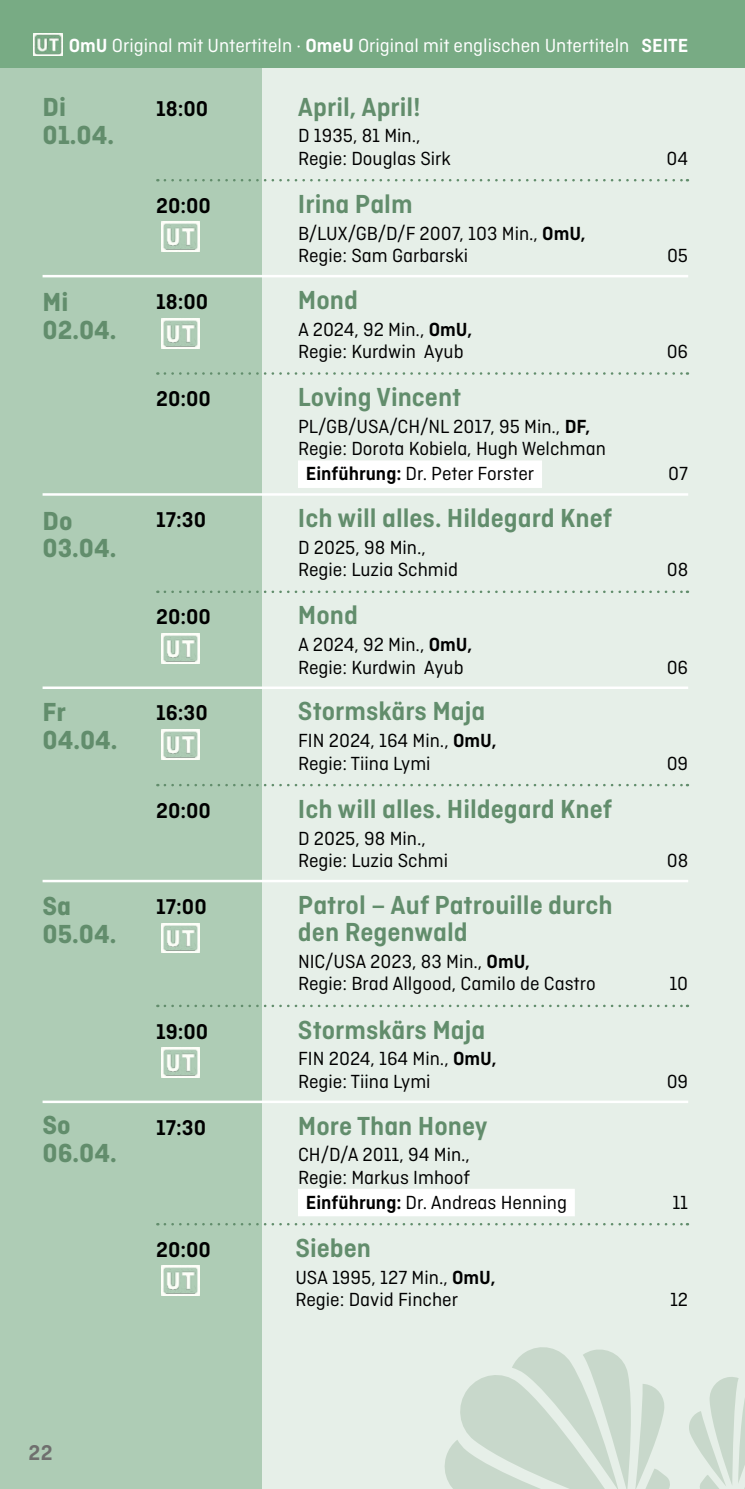
<style>
.page{position:relative;width:745px;height:1489px;background:#fff}
.page>*{position:absolute;margin:0;border:0;box-sizing:border-box;transform-origin:0 0}
.t1{font:600 27.5px/27.5px "Ciutadella";color:#628d6c}
.t2{font:700 27.5px/27.5px "Ciutadella";color:#628d6c}
.t3{font:600 22.5px "Ciutadella";color:#000}
.t4{font:600 22.5px "Ciutadella";color:#6f6f6e}
.t5{font:20px/22.5px "Ciutadella";color:#000}
.t6{font:20px "Ciutadella";color:#fff}
.s1{font-weight:600}
</style>
<div class="page">
<div style="left:0;top:64px;width:744px;height:1424px;background:#aeccb5"></div>
<hr style="left:744px;top:0;width:1px;height:67px;background:#78ab84">
<div style="left:262px;top:50px;width:482px;height:1438px;background:#e6efe8"></div>
<div style="left:0;top:0;width:744px;height:67px;background:#78ab84"></div>
<img style="left:34px;top:33px;width:28px;height:23px">
<img style="left:161px;top:319px;width:38px;height:29px">
<img style="left:161px;top:633px;width:38px;height:30px">
<img style="left:162px;top:1265px;width:38px;height:30px">
<svg style="left:165px;top:179px;width:522px;height:2px"></svg>
<hr style="left:43px;top:275px;width:644px;height:2px;background:#fff">
<svg style="left:165px;top:372px;width:522px;height:3px"></svg>
<hr style="left:43px;top:493px;width:644px;height:2px;background:#fff">
<div style="left:298px;top:460px;width:243px;height:28px;background:#fff"></div>
<svg style="left:165px;top:590px;width:522px;height:3px"></svg>
<hr style="left:43px;top:686px;width:644px;height:3px;background:#fff">
<svg style="left:165px;top:783px;width:522px;height:3px"></svg>
<hr style="left:43px;top:879px;width:644px;height:3px;background:#fff">
<svg style="left:165px;top:1004px;width:522px;height:3px"></svg>
<hr style="left:43px;top:1100px;width:644px;height:3px;background:#fff">
<svg style="left:165px;top:1223px;width:522px;height:2px"></svg>
<div style="left:298px;top:1188px;width:276px;height:28px;background:#fff"></div>
<svg style="left:444px;top:1347px;width:300px;height:141px;fill:#cadacd"></svg>
<img style="left:161px;top:221px;width:38px;height:30px">
<img style="left:161px;top:730px;width:38px;height:29px">
<img style="left:161px;top:923px;width:38px;height:29px">
<img style="left:161px;top:1047px;width:38px;height:29px">
<p class="t6" style="left:69px;top:34px;width:620px"><span class="s1">OmU</span> Original mit Untertiteln · <span class="s1">OmeU</span> Original mit englischen Untertiteln <span class="s1">SEITE</span></p>
<h1 class="t2" style="left:43px;top:93px;width:73px">Di<br>01.04.</h1>
<h1 class="t2" style="left:43px;top:288px;width:75px">Mi<br>02.04.</h1>
<h1 class="t2" style="left:43px;top:507px;width:75px">Do<br>03.04.</h1>
<h1 class="t2" style="left:43px;top:698px;width:76px">Fr<br>04.04.</h1>
<h1 class="t2" style="left:43px;top:892px;width:75px">Sa<br>05.04.</h1>
<h1 class="t2" style="left:43px;top:1111px;width:76px">So<br>06.04.</h1>
<p class="t3" style="left:156px;top:95px;width:54px">18:00</p>
<h1 class="t1" style="left:298px;top:93px;width:124px">April, April!</h1>
<p class="t5" style="left:298px;top:124px;width:154px">D 1935, 81 Min.,<br>Regie: Douglas Sirk</p>
<p class="t3" style="left:156px;top:193px;width:56px">20:00</p>
<h1 class="t1" style="left:298px;top:190px;width:116px">Irina Palm</h1>
<p class="t5" style="left:298px;top:222px;width:289px">B/LUX/GB/D/F 2007, 103 Min., <span class="s1">OmU,<br></span>Regie: Sam Garbarski</p>
<p class="t3" style="left:156px;top:288px;width:54px">18:00</p>
<h1 class="t1" style="left:298px;top:286px;width:62px">Mond</h1>
<p class="t5" style="left:298px;top:317px;width:175px">A 2024, 92 Min., <span class="s1">OmU,<br></span>Regie: Kurdwin Ayub</p>
<p class="t5" style="left:666px;top:147px;width:23px">04</p>
<p class="t5" style="left:666px;top:244px;width:23px">05</p>
<p class="t5" style="left:666px;top:340px;width:23px">06</p>
<p class="t3" style="left:156px;top:386px;width:56px">20:00</p>
<h1 class="t1" style="left:298px;top:383px;width:165px">Loving Vincent</h1>
<p class="t5" style="left:298px;top:415px;width:309px">PL/GB/USA/CH/NL 2017, 95 Min., <span class="s1">DF,<br></span>Regie: Dorota Kobiela, Hugh Welchman</p>
<p class="t5" style="left:306px;top:462px;width:229px"><span class="s1">Einführung:</span> Dr. Peter Forster</p>
<p class="t5" style="left:667px;top:462px;width:21px">07</p>
<p class="t3" style="left:156px;top:507px;width:52px">17:30</p>
<h1 class="t1" style="left:298px;top:504px;width:315px">Ich will alles. Hildegard Knef</h1>
<p class="t5" style="left:298px;top:536px;width:161px">D 2025, 98 Min.,<br>Regie: Luzia Schmid</p>
<p class="t5" style="left:666px;top:558px;width:23px">08</p>
<p class="t3" style="left:156px;top:604px;width:56px">20:00</p>
<h1 class="t1" style="left:298px;top:601px;width:62px">Mond</h1>
<p class="t5" style="left:298px;top:633px;width:175px">A 2024, 92 Min., <span class="s1">OmU,<br></span>Regie: Kurdwin Ayub</p>
<p class="t3" style="left:156px;top:700px;width:53px">16:30</p>
<h1 class="t1" style="left:298px;top:697px;width:189px">Stormskärs Maja</h1>
<p class="t5" style="left:298px;top:729px;width:200px">FIN 2024, 164 Min., <span class="s1">OmU,<br></span>Regie: Tiina Lymi</p>
<p class="t3" style="left:156px;top:797px;width:56px">20:00</p>
<h1 class="t1" style="left:298px;top:794px;width:315px">Ich will alles. Hildegard Knef</h1>
<p class="t5" style="left:298px;top:826px;width:151px">D 2025, 98 Min.,<br>Regie: Luzia Schmi</p>
<p class="t3" style="left:156px;top:893px;width:52px">17:00</p>
<h1 class="t1" style="left:298px;top:890px;width:316px">Patrol – Auf Patrouille durch den Regenwald</h1>
<p class="t5" style="left:298px;top:950px;width:299px">NIC/USA 2023, 83 Min., <span class="s1">OmU,<br></span>Regie: Brad Allgood, Camilo de Castro</p>
<p class="t3" style="left:156px;top:1018px;width:54px">19:00</p>
<h1 class="t1" style="left:298px;top:1015px;width:189px">Stormskärs Maja</h1>
<p class="t5" style="left:298px;top:1047px;width:200px">FIN 2024, 164 Min., <span class="s1">OmU,<br></span>Regie: Tiina Lymi</p>
<p class="t5" style="left:666px;top:655px;width:23px">06</p>
<p class="t5" style="left:666px;top:751px;width:23px">09</p>
<p class="t5" style="left:666px;top:849px;width:23px">08</p>
<p class="t5" style="left:669px;top:972px;width:20px">10</p>
<p class="t5" style="left:666px;top:1069px;width:23px">09</p>
<p class="t3" style="left:156px;top:1114px;width:52px">17:30</p>
<h1 class="t1" style="left:298px;top:1111px;width:191px">More Than Honey</h1>
<p class="t5" style="left:298px;top:1143px;width:173px">CH/D/A 2011, 94 Min.,<br>Regie: Markus Imhoof</p>
<p class="t5" style="left:306px;top:1190px;width:262px"><span class="s1">Einführung:</span> Dr. Andreas Henning</p>
<p class="t5" style="left:672px;top:1190px;width:17px">11</p>
<p class="t3" style="left:156px;top:1236px;width:56px">20:00</p>
<h1 class="t1" style="left:295px;top:1233px;width:77px">Sieben</h1>
<p class="t5" style="left:295px;top:1265px;width:201px">USA 1995, 127 Min., <span class="s1">OmU,<br></span>Regie: David Fincher</p>
<p class="t5" style="left:669px;top:1288px;width:20px">12</p>
<p class="t4" style="left:28px;top:1439px;width:26px">22</p>
</div>
